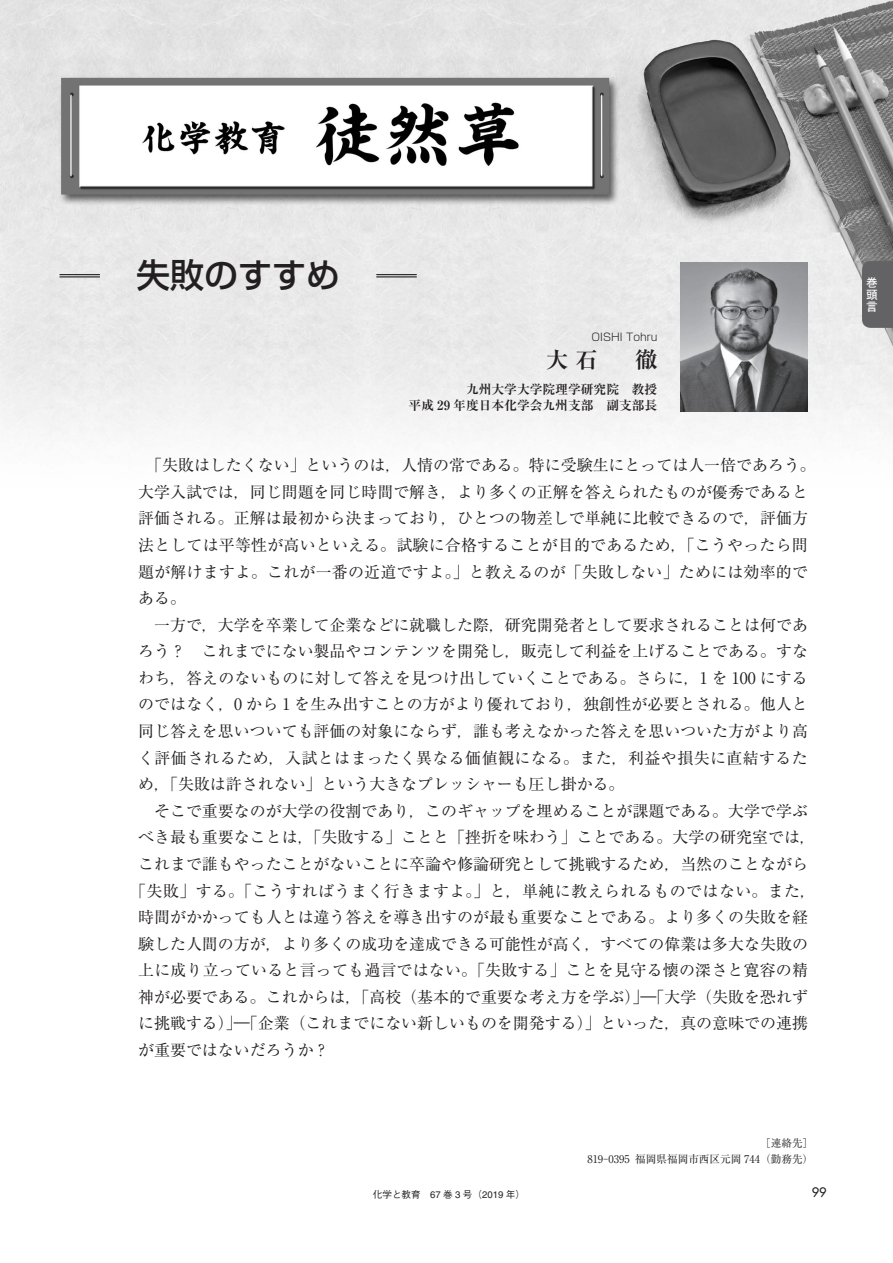
<style>
.page{position:relative;width:893px;height:1263px;background:#fff}
.page>*{position:absolute;margin:0;border:0;box-sizing:border-box;transform-origin:0 0}
.t1{font:500 34.05px "Shin Go Pr 6";color:#231f20}
.t2{font:700 22.35px "Ryumin Pr 6";color:#231f20}
.t3{font:15.9px "Ryumin Pr 6";color:#231f20}
.t4{font:15.9px "Ryumin Pr 6";letter-spacing:.03em;color:#231f20}
.t5{font:15.9px "Ryumin Pr 6";letter-spacing:.025em;color:#231f20}
.t6{font:700 12.75px/15.9px "Ryumin Pr 6";color:#231f20;text-align:right}
.t7{font:500 12.75px "Futura Std";color:#231f20}
.t8{font:11.7px/11.7px "Heisei Kaku Go Std W5";color:#fff;text-align:justify}
.t9{font:10.65px/15.9px "Ryumin Pr 6";color:#231f20;text-align:right}
.t10{font:300 10.65px "Shin Go Pr 6";color:#231f20}
.t11{font:500 9.6px "Gothic BBB Pr 6";color:#231f20}
.s1{font-family:"Helvetica LT Std";font-weight:400}
</style>
<div class="page">
<img style="left:0;top:0;width:893px;height:438px">
<div style="left:862px;top:261px;width:31px;height:67px;background:#636366"></div>
<hr style="left:60px;top:274px;width:40px;height:1px;background:#231f20">
<hr style="left:60px;top:276px;width:40px;height:1px;background:#231f20">
<hr style="left:376px;top:274px;width:41px;height:1px;background:#231f20">
<hr style="left:376px;top:276px;width:41px;height:1px;background:#231f20">
<img style="left:680px;top:263px;width:128px;height:148px">
<h1 class="t1" style="left:136px;top:247px;width:206px">失敗のすすめ</h1>
<p class="t10" style="left:592px;top:328px;width:67px">OISHI Tohru</p>
<h2 class="t2" style="left:546px;top:342px;width:113px">大 石 　 徹</h2>
<p class="t6" style="left:409px;top:381px;width:250px">九州大学大学院理学研究院　教授<br>平成 29 年度日本化学会九州支部　副支部長</p>
<p class="t3" style="left:138px;top:453px;width:679px">　「失敗はしたくない」というのは，人情の常である。特に受験生にとっては人一倍であろう。</p>
<p class="t3" style="left:138px;top:479px;width:671px">大学入試では，同じ問題を同じ時間で解き，より多くの正解を答えられたものが優秀であると</p>
<p class="t3" style="left:138px;top:506px;width:671px">評価される。正解は最初から決まっており，ひとつの物差しで単純に比較できるので，評価方</p>
<p class="t3" style="left:138px;top:532px;width:671px">法としては平等性が高いといえる。試験に合格することが目的であるため，「こうやったら問</p>
<p class="t3" style="left:138px;top:559px;width:671px">題が解けますよ。これが一番の近道ですよ。」と教えるのが「失敗しない」ためには効率的で</p>
<p class="t3" style="left:138px;top:586px;width:49px">ある。</p>
<p class="t3" style="left:138px;top:612px;width:671px">　一方で，大学を卒業して企業などに就職した際，研究開発者として要求されることは何であ</p>
<p class="t3" style="left:138px;top:639px;width:671px">ろう？　これまでにない製品やコンテンツを開発し，販売して利益を上げることである。すな</p>
<p class="t3" style="left:138px;top:665px;width:671px">わち，答えのないものに対して答えを見つけ出していくことである。さらに，1 を 100 にする</p>
<p class="t3" style="left:138px;top:692px;width:671px">のではなく，0 から 1 を生み出すことの方がより優れており，独創性が必要とされる。他人と</p>
<p class="t3" style="left:138px;top:718px;width:671px">同じ答えを思いついても評価の対象にならず，誰も考えなかった答えを思いついた方がより高</p>
<p class="t5" style="left:138px;top:745px;width:671px">く評価されるため，入試とはまったく異なる価値観になる。また，利益や損失に直結するた</p>
<p class="t3" style="left:138px;top:772px;width:488px">め，「失敗は許されない」という大きなプレッシャーも圧し掛かる。</p>
<p class="t3" style="left:138px;top:798px;width:671px">　そこで重要なのが大学の役割であり，このギャップを埋めることが課題である。大学で学ぶ</p>
<p class="t3" style="left:138px;top:825px;width:679px">べき最も重要なことは，「失敗する」ことと「挫折を味わう」ことである。大学の研究室では，</p>
<p class="t3" style="left:138px;top:851px;width:671px">これまで誰もやったことがないことに卒論や修論研究として挑戦するため，当然のことながら</p>
<p class="t4" style="left:130px;top:878px;width:687px">「失敗」する。「こうすればうまく行きますよ。」と，単純に教えられるものではない。また，</p>
<p class="t3" style="left:138px;top:905px;width:671px">時間がかかっても人とは違う答えを導き出すのが最も重要なことである。より多くの失敗を経</p>
<p class="t3" style="left:138px;top:931px;width:671px">験した人間の方が，より多くの成功を達成できる可能性が高く，すべての偉業は多大な失敗の</p>
<p class="t3" style="left:138px;top:958px;width:671px">上に成り立っていると言っても過言ではない。「失敗する」ことを見守る懐の深さと寛容の精</p>
<p class="t3" style="left:138px;top:984px;width:671px">神が必要である。これからは，「高校（基本的で重要な考え方を学ぶ）」―「大学（失敗を恐れず</p>
<p class="t3" style="left:138px;top:1011px;width:671px">に挑戦する）」―「企業（これまでにない新しいものを開発する）」といった，真の意味での連携</p>
<p class="t3" style="left:138px;top:1037px;width:193px">が重要ではないだろうか？</p>
<p class="t9" style="left:587px;top:1134px;width:227px">［連絡先］<br>819-0395 福岡県福岡市西区元岡 744（勤務先）</p>
<p class="t11" style="left:373px;top:1187px;width:154px">化学と教育　<span class="s1">67</span> 巻 <span class="s1">3</span> 号（<span class="s1">2019</span> 年）</p>
<p class="t7" style="left:812px;top:1184px;width:16px">99</p>
<p class="t8" style="left:866px;top:277px;width:13px">巻頭言</p>
</div>
